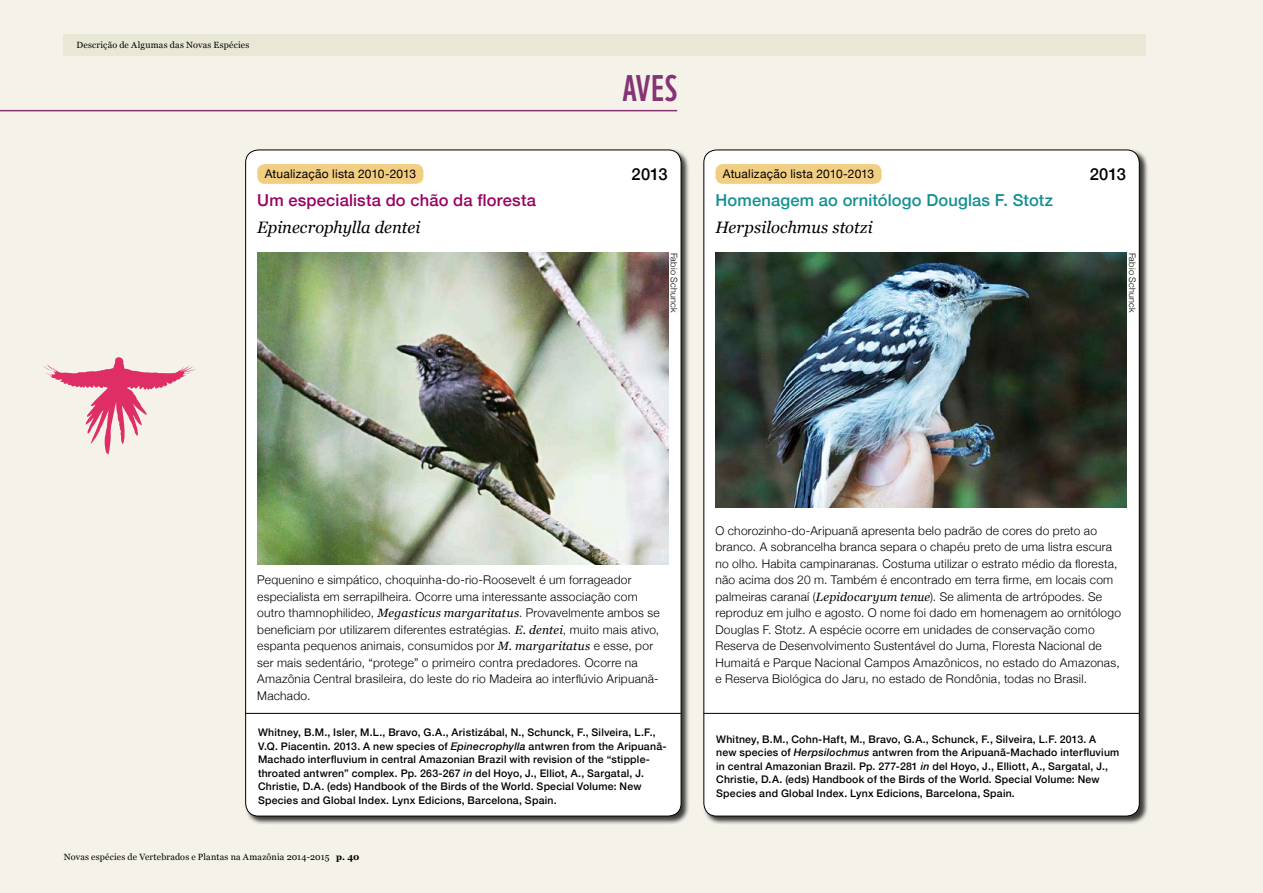
<style>
.page{position:relative;width:1263px;height:893px;background:#f4f2e9}
.page>*{position:absolute;margin:0;border:0;box-sizing:border-box;transform-origin:0 0}
.t1{font:36px "WWF";color:#843475}
.t2{font:italic 16.5px "Georgia";color:#000}
.t3{font:500 16.5px "Helvetica Neue";letter-spacing:.01em;color:#149092}
.t4{font:500 16.5px "Helvetica Neue";letter-spacing:.01em;color:#990063}
.t5{font:500 16.5px "Helvetica Neue";letter-spacing:-.005em;color:#000}
.t6{font:300 12px/16.5px "Helvetica Neue";letter-spacing:.02em;color:#000}
.t7{font:12px "Helvetica Neue";letter-spacing:.015em;color:#000}
.t8{font:500 10.5px/13.5px "Helvetica Neue";letter-spacing:.02em;color:#000}
.t9{font:9px "Georgia";letter-spacing:.02em;color:#000}
.t10{font:300 9px "Helvetica Neue";letter-spacing:.025em;color:#000}
.s1{font-family:"Georgia";font-weight:400;font-style:italic}
.s2{font-style:italic}
.s3{font-weight:700}
</style>
<div class="page">
<div style="left:64px;top:34px;width:1082px;height:21px;background:#e9e8d7"></div>
<hr style="left:0;top:110px;width:677px;height:1px;background:#843475">
<svg style="left:43px;top:357px;width:153px;height:98px"></svg>
<div style="left:245px;top:149px;width:445px;height:676px;background:#000;opacity:.75"></div>
<div style="left:246px;top:150px;width:435px;height:666px;background:#fff;border-radius:13px"></div>
<div style="left:703px;top:149px;width:445px;height:676px;background:#000;opacity:.75"></div>
<div style="left:704px;top:150px;width:435px;height:666px;background:#fff;border-radius:13px"></div>
<div style="left:257px;top:164px;width:166px;height:20px;background:#f2ce83;border-radius:8px"></div>
<img style="left:257px;top:253px;width:412px;height:312px">
<div style="left:715px;top:164px;width:167px;height:20px;background:#f2ce83;border-radius:8px"></div>
<img style="left:715px;top:253px;width:412px;height:254px">
<hr style="left:245px;top:713px;width:436px;height:1px;background:#000">
<hr style="left:703px;top:713px;width:436px;height:1px;background:#000">
<p class="t9" style="left:77px;top:38px;width:174px">Descrição de Algumas das Novas Espécies</p>
<p class="t7" style="left:265px;top:165px;width:153px">Atualização lista 2010-2013</p>
<h2 class="t4" style="left:257px;top:187px;width:280px">Um especialista do chão da floresta</h2>
<h2 class="t2" style="left:257px;top:215px;width:165px">Epinecrophylla dentei</h2>
<h1 class="t1" style="left:622px;top:60px;width:56px">AVES</h1>
<h2 class="t5" style="left:632px;top:161px;width:37px">2013</h2>
<h2 class="t5" style="left:1090px;top:161px;width:37px">2013</h2>
<p class="t7" style="left:723px;top:165px;width:153px">Atualização lista 2010-2013</p>
<h2 class="t3" style="left:715px;top:187px;width:339px">Homenagem ao ornitólogo Douglas F. Stotz</h2>
<h2 class="t2" style="left:715px;top:215px;width:159px">Herpsilochmus stotzi</h2>
<p class="t10" style="left:681px;top:253px;width:61px;rotate:90deg">Fabio Schunck</p>
<p class="t10" style="left:1139px;top:253px;width:61px;rotate:90deg">Fabio Schunck</p>
<p class="t6" style="left:257px;top:571px;width:404px">Pequenino e simpático, choquinha-do-rio-Roosevelt é um forrageador especialista em serrapilheira. Ocorre uma interessante associação com outro thamnophilideo, <span class="s1">Megasticus margaritatus</span>. Provavelmente ambos se beneficiam por utilizarem diferentes estratégias. <span class="s1">E. dentei</span>, muito mais ativo, espanta pequenos animais, consumidos por <span class="s1">M. margaritatus</span> e esse, por ser mais sedentário, “protege” o primeiro contra predadores. Ocorre na Amazônia Central brasileira, do leste do rio Madeira ao interflúvio Aripuanã-Machado.</p>
<p class="t6" style="left:715px;top:521px;width:407px">O chorozinho-do-Aripuanã apresenta belo padrão de cores do preto ao branco. A sobrancelha branca separa o chapéu preto de uma listra escura no olho. Habita campinaranas. Costuma utilizar o estrato médio da floresta, não acima dos 20 m. Também é encontrado em terra firme, em locais com palmeiras caranaí (<span class="s1">Lepidocaryum tenue</span>). Se alimenta de artrópodes. Se reproduz em julho e agosto. O nome foi dado em homenagem ao ornitólogo Douglas F. Stotz. A espécie ocorre em unidades de conservação como Reserva de Desenvolvimento Sustentável do Juma, Floresta Nacional de Humaitá e Parque Nacional Campos Amazônicos, no estado do Amazonas, e Reserva Biológica do Jaru, no estado de Rondônia, todas no Brasil.</p>
<p class="t8" style="left:258px;top:725px;width:410px">Whitney, B.M., Isler, M.L., Bravo, G.A., Aristizábal, N., Schunck, F., Silveira, L.F., V.Q. Piacentin. 2013. A new species of <span class="s2">Epinecrophylla</span> antwren from the Aripuanã-Machado interfluvium in central Amazonian Brazil with revision of the “stipple&shy;throated antwren” complex. Pp. 263-267 <span class="s2">in</span> del Hoyo, J., Elliot, A., Sargatal, J.<br>Christie, D.A. (eds) Handbook of the Birds of the World. Special Volume: New Species and Global Index. Lynx Edicions, Barcelona, Spain.</p>
<p class="t8" style="left:716px;top:732px;width:405px">Whitney, B.M., Cohn-Haft, M., Bravo, G.A., Schunck, F., Silveira, L.F. 2013. A<br>new species of <span class="s2">Herpsilochmus</span> antwren from the Aripuanã-Machado interfluvium in central Amazonian Brazil. Pp. 277-281 <span class="s2">in</span> del Hoyo, J., Elliott, A., Sargatal, J., Christie, D.A. (eds) Handbook of the Birds of the World. Special Volume: New Species and Global Index. Lynx Edicions, Barcelona, Spain.</p>
<p class="t9" style="left:64px;top:851px;width:297px">Novas espécies de Vertebrados e Plantas na Amazônia 2014-2015 <span class="s3">p. 40</span></p>
</div>
